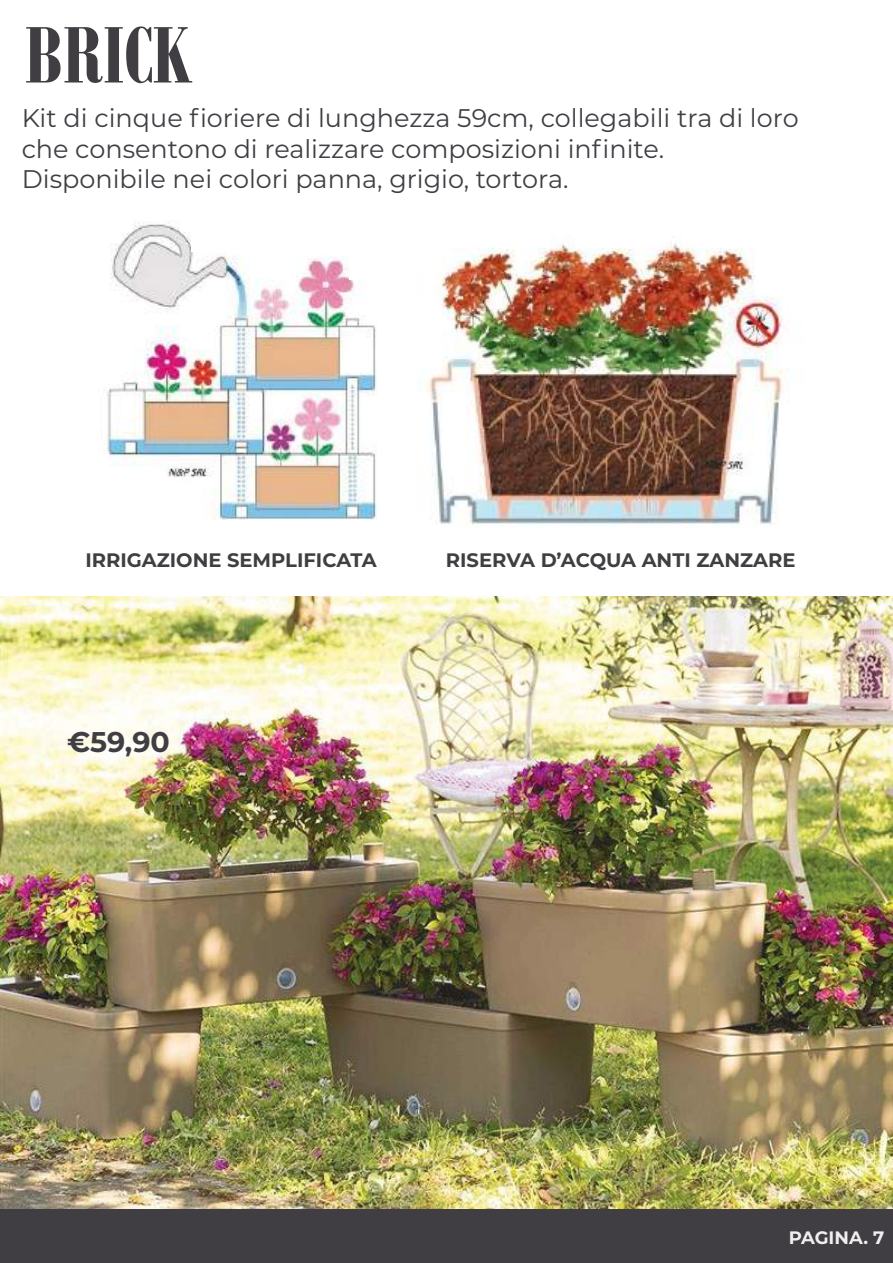
<style>
.page{position:relative;width:893px;height:1263px;background:#fff}
.page>*{position:absolute;margin:0;border:0;box-sizing:border-box;transform-origin:0 0}
.t1{font:700 87px "Bodoni MT Condensed";color:#413e43}
.t2{font:700 28.5px "Montserrat";color:#413e43}
.t3{font:25.5px/30.6px "Montserrat";color:#413e43}
.t4{font:700 19.5px "Montserrat";color:#413e43}
.t5{font:700 18px "Montserrat";color:#f0eeef}
</style>
<div class="page">
<img style="left:0;top:596px;width:893px;height:614px">
<div style="left:0;top:1210px;width:893px;height:53px;background:#413e43"></div>
<img style="left:425px;top:243px;width:359px;height:282px">
<img style="left:107px;top:222px;width:270px;height:297px">
<div style="left:191px;top:209px;width:205px;height:43px;background:#fff"></div>
<div style="left:349px;top:237px;width:36px;height:43px;background:#fff"></div>
<h1 class="t1" style="left:25px;top:3px;width:169px">BRICK</h1>
<p class="t3" style="left:22px;top:102px;width:778px">Kit di cinque fioriere di lunghezza 59cm, collegabili tra di loro che consentono di realizzare composizioni infinite.<br>Disponibile nei colori panna, grigio, tortora.</p>
<p class="t4" style="left:85px;top:546px;width:293px">IRRIGAZIONE SEMPLIFICATA</p>
<p class="t4" style="left:446px;top:546px;width:351px">RISERVA D’ACQUA ANTI ZANZARE</p>
<p class="t2" style="left:67px;top:721px;width:104px">€59,90</p>
<p class="t5" style="left:789px;top:1225px;width:97px">PAGINA. 7</p>
</div>
